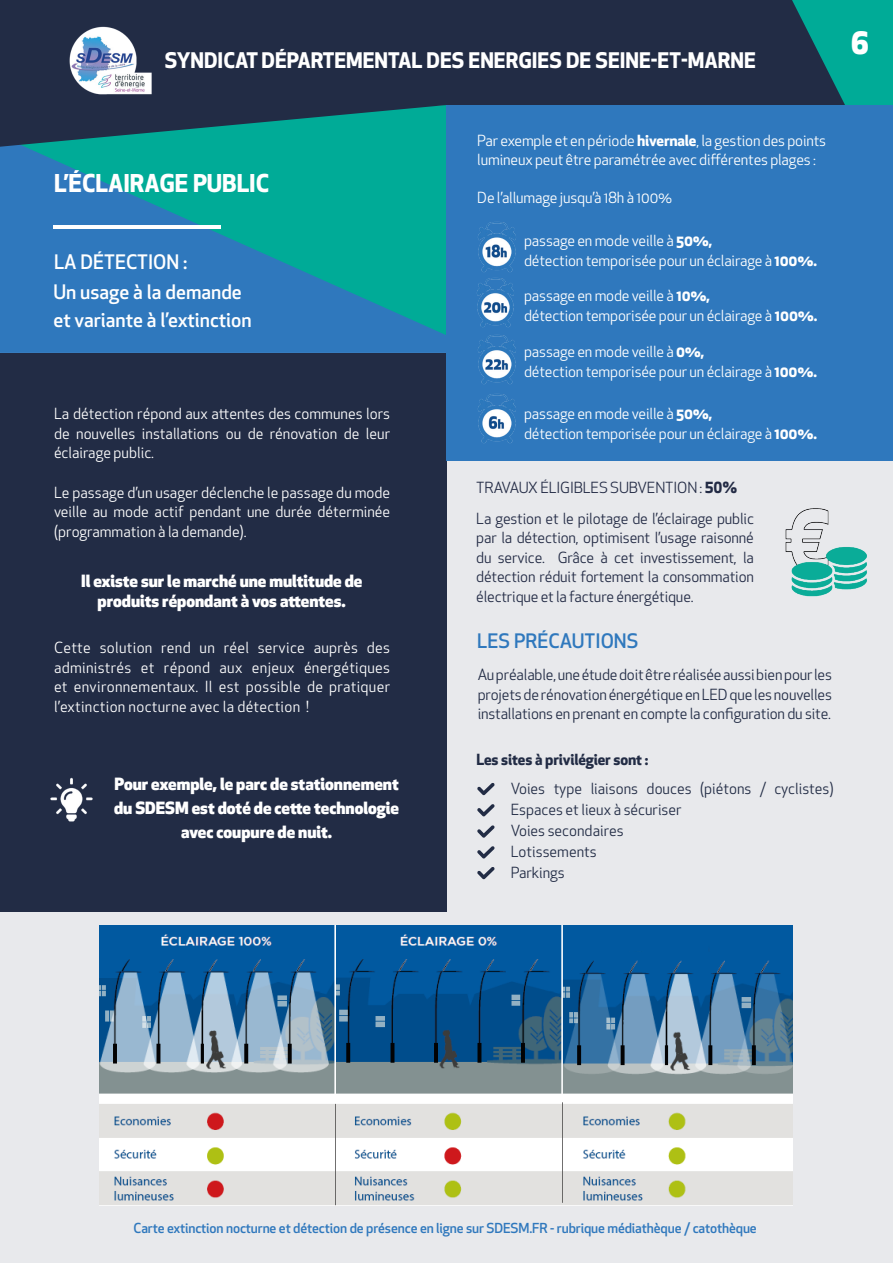
<style>
.page{position:relative;width:893px;height:1263px;background:#fff}
.page>*{position:absolute;margin:0;border:0;box-sizing:border-box;transform-origin:0 0}
.t1{font:800 30px "Apex New";color:#fff}
.t2{font:700 24px "Apex New";color:#fff}
.t3{font:700 21px "Apex New";color:#fff}
.t4{font:500 19.5px/28.5px "Apex New";color:#fff}
.t5{font:500 19.5px "Apex New";color:#2f78bd}
.t6{font:800 16.5px/24px "Apex New";color:#fff;text-align:center}
.t7{font:15px/19.5px "Apex New";letter-spacing:-.01em;color:#fff}
.t8{font:15px/21px "Apex New";color:#222c45;text-align:justify}
.t9{font:15px/19.5px "Apex New";letter-spacing:-.01em;color:#232b45;text-align:justify}
.t10{font:700 15px "Apex New";letter-spacing:-.01em;color:#222c45}
.t11{font:500 13.5px "Apex New";letter-spacing:-.01em;color:#2f78bd}
.s1{font-weight:700}
</style>
<div class="page">
<div style="left:0;top:1px;width:893px;height:1262px;background:#e8e9ec"></div>
<svg style="left:0;top:147px;width:446px;height:206px;background:#1a8eac"></svg>
<img style="left:785px;top:508px;width:82px;height:89px">
<hr style="left:53px;top:225px;width:167px;height:4px;background:#fff">
<div style="left:0;top:353px;width:447px;height:558px;background:#222c45"></div>
<img style="left:50px;top:777px;width:43px;height:45px">
<svg style="left:0;top:0;width:792px;height:147px;background:#1e384d"></svg>
<img style="left:67px;top:24px;width:85px;height:72px">
<svg style="left:792px;top:0;width:101px;height:105px;background:#088981"></svg>
<div style="left:446px;top:105px;width:447px;height:355px;background:#2f78bd"></div>
<img style="left:477px;top:222px;width:39px;height:106px">
<img style="left:478px;top:334px;width:38px;height:51px">
<img style="left:478px;top:393px;width:38px;height:51px">
<img style="left:100px;top:925px;width:692px;height:280px">
<svg style="left:477px;top:783px;width:18px;height:12px"></svg>
<svg style="left:477px;top:804px;width:18px;height:12px"></svg>
<svg style="left:477px;top:825px;width:18px;height:13px"></svg>
<svg style="left:477px;top:846px;width:18px;height:12px"></svg>
<svg style="left:477px;top:867px;width:18px;height:12px"></svg>
<h3 class="t3" style="left:165px;top:45px;width:592px">SYNDICAT DÉPARTEMENTAL DES ENERGIES DE SEINE-ET-MARNE</h3>
<h1 class="t1" style="left:851px;top:22px;width:20px">6</h1>
<h2 class="t2" style="left:54px;top:166px;width:217px">L’ÉCLAIRAGE PUBLIC</h2>
<h3 class="t4" style="left:54px;top:247px;width:135px">LA DÉTECTION :</h3>
<h3 class="t4" style="left:53px;top:277px;width:200px">Un usage à la demande et variante à l’extinction</h3>
<p class="t7" style="left:54px;top:404px;width:338px;text-align:justify">La détection répond aux attentes des communes lors de nouvelles installations ou de rénovation de leur éclairage public.</p>
<p class="t7" style="left:54px;top:482px;width:338px;text-align:justify">Le passage d’un usager déclenche le passage du mode veille au mode actif pendant une durée déterminée (programmation à la demande).</p>
<p class="t6" style="left:81px;top:571px;width:283px;line-height:19.5px">Il existe sur le marché une multitude de produits répondant à vos attentes.</p>
<p class="t7" style="left:54px;top:638px;width:338px;text-align:justify">Cette solution rend un réel service auprès des administrés et répond aux enjeux énergétiques et environnementaux. Il est possible de pratiquer l’extinction nocturne avec la détection !</p>
<p class="t6" style="left:114px;top:771px;width:287px">Pour exemple, le parc de stationnement du SDESM est doté de cette technologie avec coupure de nuit.</p>
<p class="t7" style="left:477px;top:131px;width:350px">Par exemple et en période <span class="s1">hivernale</span>, la gestion des points lumineux peut être paramétrée avec différentes plages :</p>
<p class="t7" style="left:477px;top:188px;width:196px">De l’allumage jusqu’à 18h à 100%</p>
<p class="t7" style="left:524px;top:231px;width:294px">passage en mode veille à <span class="s1">50%,<br></span>détection temporisée pour un éclairage à <span class="s1">100%.</span></p>
<p class="t7" style="left:524px;top:286px;width:295px">passage en mode veille à <span class="s1">10%,<br></span>détection temporisée pour un éclairage à <span class="s1">100%.</span></p>
<p class="t7" style="left:524px;top:342px;width:294px">passage en mode veille à <span class="s1">0%,<br></span>détection temporisée pour un éclairage à <span class="s1">100%.</span></p>
<p class="t7" style="left:524px;top:404px;width:294px">passage en mode veille à <span class="s1">50%,<br></span>détection temporisée pour un éclairage à <span class="s1">100%.</span></p>
<p class="t9" style="left:476px;top:478px;width:263px">TRAVAUX ÉLIGIBLES SUBVENTION : <span class="s1">50%</span></p>
<p class="t9" style="left:476px;top:508px;width:279px">La gestion et le pilotage de l’éclairage public par la détection, optimisent l’usage raisonné du service. Grâce à cet investissement, la détection réduit fortement la consommation électrique et la facture énergétique.</p>
<h3 class="t5" style="left:477px;top:628px;width:163px">LES PRÉCAUTIONS</h3>
<p class="t8" style="left:478px;top:665px;width:356px;line-height:19.5px">Au préalable, une étude doit être réalisée aussi bien pour les projets de rénovation énergétique en LED que les nouvelles installations en prenant en compte la configuration du site.</p>
<p class="t10" style="left:476px;top:749px;width:173px">Les sites à privilégier sont :</p>
<p class="t8" style="left:511px;top:778px;width:324px;text-align:left">Voies type liaisons douces (piétons / cyclistes)<br>Espaces et lieux à sécuriser<br>Voies secondaires<br>Lotissements<br>Parkings</p>
<p class="t11" style="left:134px;top:1219px;width:625px">Carte extinction nocturne et détection de présence en ligne sur SDESM.FR - rubrique médiathèque / catothèque</p>
</div>
